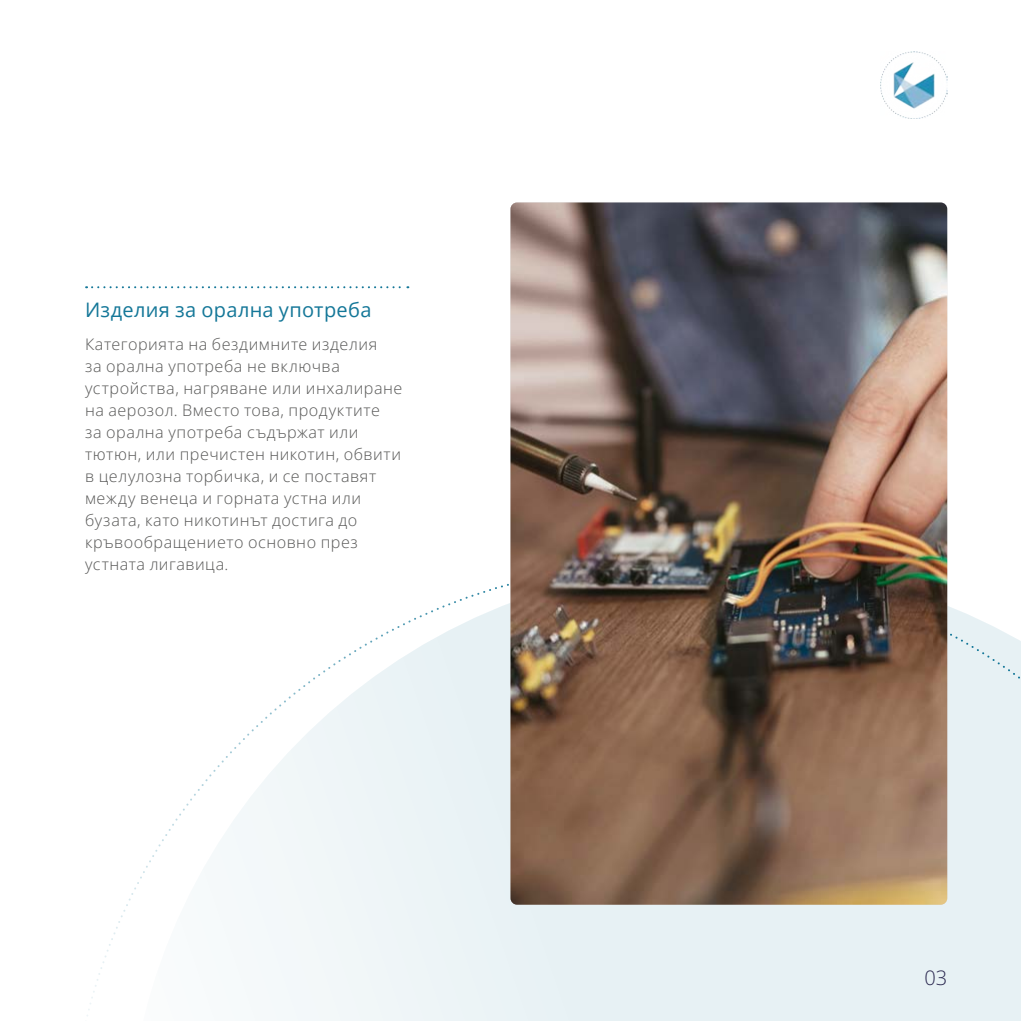
<style>
.page{position:relative;width:1021px;height:1021px;background:#fff}
.page>*{position:absolute;margin:0;border:0;box-sizing:border-box;transform-origin:0 0}
.t1{font:20px "Open Sans";letter-spacing:.015em;color:#147798}
.t2{font:300 20px "Open Sans";color:#2c1f47}
.t3{font:300 16px/22px "Open Sans";letter-spacing:.03em;color:#575756}
</style>
<div class="page">
<img style="left:880px;top:52px;width:67px;height:67px">
<svg style="left:87px;top:583px;width:514px;height:437px"></svg>
<svg style="left:605px;top:533px;width:415px;height:487px"></svg>
<svg style="left:86px;top:286px;width:322px;height:2px"></svg>
<img style="left:510px;top:202px;width:437px;height:702px">
<p class="t1" style="left:85px;top:296px;width:288px">Изделия за орална употреба</p>
<p class="t3" style="left:85px;top:333px;width:319px">Категорията на бездимните изделия<br>за орална употреба не включва устройства, нагряване или инхалиране на аерозол. Вместо това, продуктите<br>за орална употреба съдържат или тютюн, или пречистен никотин, обвити в целулозна торбичка, и се поставят между венеца и горната устна или бузата, като никотинът достига до кръвообращението основно през устната лигавица.</p>
<p class="t2" style="left:924px;top:964px;width:24px">03</p>
</div>
